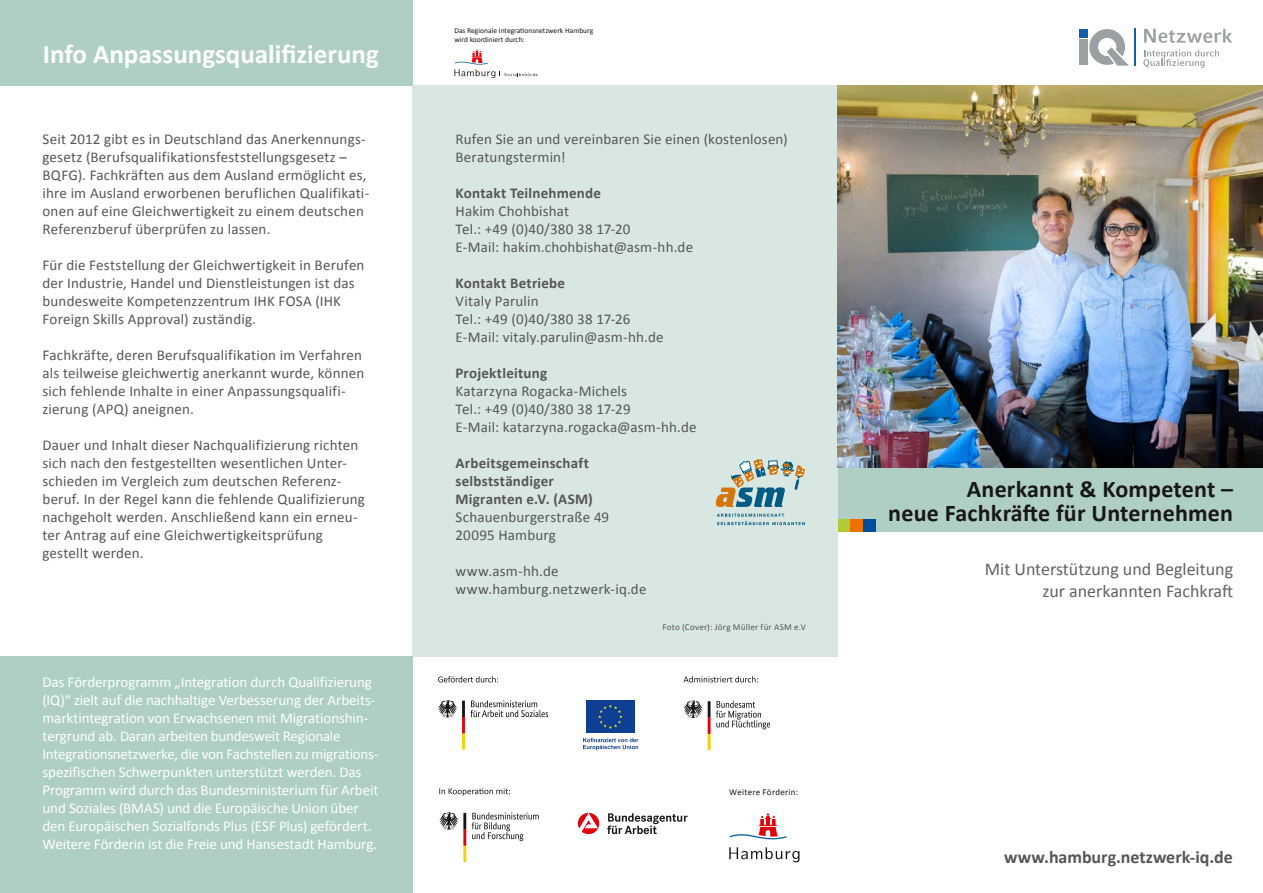
<style>
.page{position:relative;width:1263px;height:893px;background:#fff}
.page>*{position:absolute;margin:0;border:0;box-sizing:border-box;transform-origin:0 0}
.t1{font:700 27px "Calibri";color:#fff}
.t2{font:700 24px/24px "Calibri";letter-spacing:.01em;color:#181716;text-align:right}
.t3{font:18px/21.6px "Calibri";color:#626261;text-align:right}
.t4{font:700 18px "Calibri";color:#565655}
.t5{font:15px/18px "Calibri";letter-spacing:.01em;color:#565655}
.t6{font:15px/18px "Calibri";letter-spacing:-.01em;color:#fff}
.t7{font:700 15px/18px "Calibri";letter-spacing:.015em;color:#565655}
.t8{font:9px "Calibri";letter-spacing:.03em;color:#565655}
.t9{font:9px "Calibri";letter-spacing:.03em;color:#181716}
.t10{font:7.5px/9px "Calibri";color:#181716}
</style>
<div class="page">
<div style="left:0;top:0;width:412px;height:85px;background:#afcfc4"></div>
<div style="left:838px;top:468px;width:425px;height:63px;background:#afcfc4"></div>
<div style="left:863px;top:519px;width:13px;height:12px;background:#004e9e"></div>
<div style="left:838px;top:519px;width:12px;height:12px;background:#aecb35"></div>
<div style="left:850px;top:519px;width:13px;height:12px;background:#ee7100"></div>
<svg style="left:438px;top:676px;width:60px;height:6px"></svg>
<svg style="left:607px;top:813px;width:80px;height:21px"></svg>
<svg style="left:578px;top:813px;width:21px;height:21px"></svg>
<svg style="left:472px;top:812px;width:67px;height:29px"></svg>
<svg style="left:439px;top:812px;width:27px;height:50px"></svg>
<svg style="left:439px;top:788px;width:71px;height:8px"></svg>
<svg style="left:716px;top:701px;width:54px;height:28px"></svg>
<svg style="left:684px;top:700px;width:26px;height:50px"></svg>
<svg style="left:684px;top:676px;width:74px;height:6px"></svg>
<svg style="left:438px;top:700px;width:110px;height:50px"></svg>
<svg style="left:586px;top:700px;width:49px;height:33px"></svg>
<div style="left:586px;top:701px;width:48px;height:32px;background:#0f3f93"></div>
<svg style="left:598px;top:705px;width:24px;height:24px"></svg>
<svg style="left:583px;top:738px;width:55px;height:12px"></svg>
<svg style="left:729px;top:847px;width:70px;height:15px"></svg>
<svg style="left:730px;top:813px;width:56px;height:27px"></svg>
<div style="left:412px;top:85px;width:426px;height:571px;background:#d8e7e2"></div>
<div style="left:0;top:656px;width:412px;height:237px;background:#afcfc4"></div>
<svg style="left:454px;top:49px;width:83px;height:29px"></svg>
<img style="left:838px;top:85px;width:425px;height:383px">
<div style="left:1079px;top:39px;width:9px;height:26px;background:#9ba0a3"></div>
<div style="left:1079px;top:29px;width:9px;height:9px;background:#125fab"></div>
<svg style="left:1089px;top:29px;width:40px;height:37px"></svg>
<hr style="left:1134px;top:29px;width:1px;height:37px;background:#125fab">
<svg style="left:1143px;top:49px;width:76px;height:19px"></svg>
<svg style="left:1144px;top:29px;width:88px;height:14px"></svg>
<svg style="left:716px;top:459px;width:89px;height:48px"></svg>
<svg style="left:717px;top:514px;width:88px;height:11px"></svg>
<h1 class="t1" style="left:43px;top:37px;width:338px">Info Anpassungsqualifizierung</h1>
<p class="t5" style="left:43px;top:129px;width:328px">Seit 2012 gibt es in Deutschland das Anerkennungs&shy;gesetz (Berufsqualifikationsfeststellungsgesetz – BQFG). Fachkräften aus dem Ausland ermöglicht es, ihre im Ausland erworbenen beruflichen Qualifikati&shy;onen auf eine Gleichwertigkeit zu einem deutschen Referenzberuf überprüfen zu lassen.</p>
<p class="t5" style="left:43px;top:255px;width:323px">Für die Feststellung der Gleichwertigkeit in Berufen der Industrie, Handel und Dienstleistungen ist das bundesweite Kompetenzzentrum IHK FOSA (IHK Foreign Skills Approval) zuständig.</p>
<p class="t5" style="left:43px;top:345px;width:323px">Fachkräfte, deren Berufsqualifikation im Verfahren als teilweise gleichwertig anerkannt wurde, können sich fehlende Inhalte in einer Anpassungsqualifi&shy;zierung (APQ) aneignen.</p>
<p class="t5" style="left:43px;top:435px;width:324px">Dauer und Inhalt dieser Nachqualifizierung richten sich nach den festgestellten wesentlichen Unter&shy;schieden im Vergleich zum deutschen Referenz&shy;beruf. In der Regel kann die fehlende Qualifizierung nachgeholt werden. Anschließend kann ein erneu&shy;ter Antrag auf eine Gleichwertigkeitsprüfung gestellt werden.</p>
<p class="t6" style="left:43px;top:673px;width:337px">Das Förderprogramm „Integration durch Qualifizierung (IQ)“ zielt auf die nachhaltige Verbesserung der Arbeits&shy;marktintegration von Erwachsenen mit Migrationshin&shy;tergrund ab. Daran arbeiten bundesweit Regionale Integrationsnetzwerke, die von Fachstellen zu migrations&shy;spezifischen Schwerpunkten unterstützt werden. Das Programm wird durch das Bundesministerium für Arbeit und Soziales (BMAS) und die Europäische Union über den Europäischen Sozialfonds Plus (ESF Plus) gefördert.<br>Weitere Förderin ist die Freie und Hansestadt Hamburg.</p>
<p class="t10" style="left:454px;top:26px;width:140px">Das Regionale Integrationsnetzwerk Hamburg wird koordiniert durch:</p>
<p class="t5" style="left:455px;top:129px;width:334px">Rufen Sie an und vereinbaren Sie einen (kostenlosen)<br>Beratungstermin!</p>
<p class="t7" style="left:455px;top:183px;width:147px">Kontakt Teilnehmende</p>
<p class="t5" style="left:455px;top:201px;width:239px">Hakim Chohbishat<br>Tel.: +49 (0)40/380 38 17-20<br>E-Mail: hakim.chohbishat@asm-hh.de</p>
<p class="t7" style="left:455px;top:273px;width:111px">Kontakt Betriebe</p>
<p class="t5" style="left:455px;top:291px;width:210px">Vitaly Parulin<br>Tel.: +49 (0)40/380 38 17-26<br>E-Mail: vitaly.parulin@asm-hh.de</p>
<p class="t7" style="left:455px;top:363px;width:93px">Projektleitung</p>
<p class="t5" style="left:455px;top:381px;width:243px">Katarzyna Rogacka-Michels<br>Tel.: +49 (0)40/380 38 17-29<br>E-Mail: katarzyna.rogacka@asm-hh.de</p>
<p class="t7" style="left:455px;top:453px;width:139px">Arbeitsgemeinschaft selbstständiger<br>Migranten e.V. (ASM)</p>
<p class="t5" style="left:455px;top:507px;width:155px">Schauenburgerstraße 49<br>20095 Hamburg</p>
<p class="t5" style="left:455px;top:561px;width:193px">www.asm-hh.de www.hamburg.netzwerk-iq.de</p>
<p class="t8" style="left:662px;top:621px;width:145px">Foto (Cover): Jörg Müller für ASM e.V</p>
<p class="t9" style="left:729px;top:786px;width:70px">Weitere Förderin:</p>
<h2 class="t2" style="left:888px;top:476px;width:346px">Anerkannt &amp; Kompetent –<br>neue Fachkräfte für Unternehmen</h2>
<p class="t3" style="left:985px;top:557px;width:250px">Mit Unterstützung und Begleitung zur anerkannten Fachkraft</p>
<p class="t4" style="left:1004px;top:845px;width:230px">www.hamburg.netzwerk-iq.de</p>
</div>
